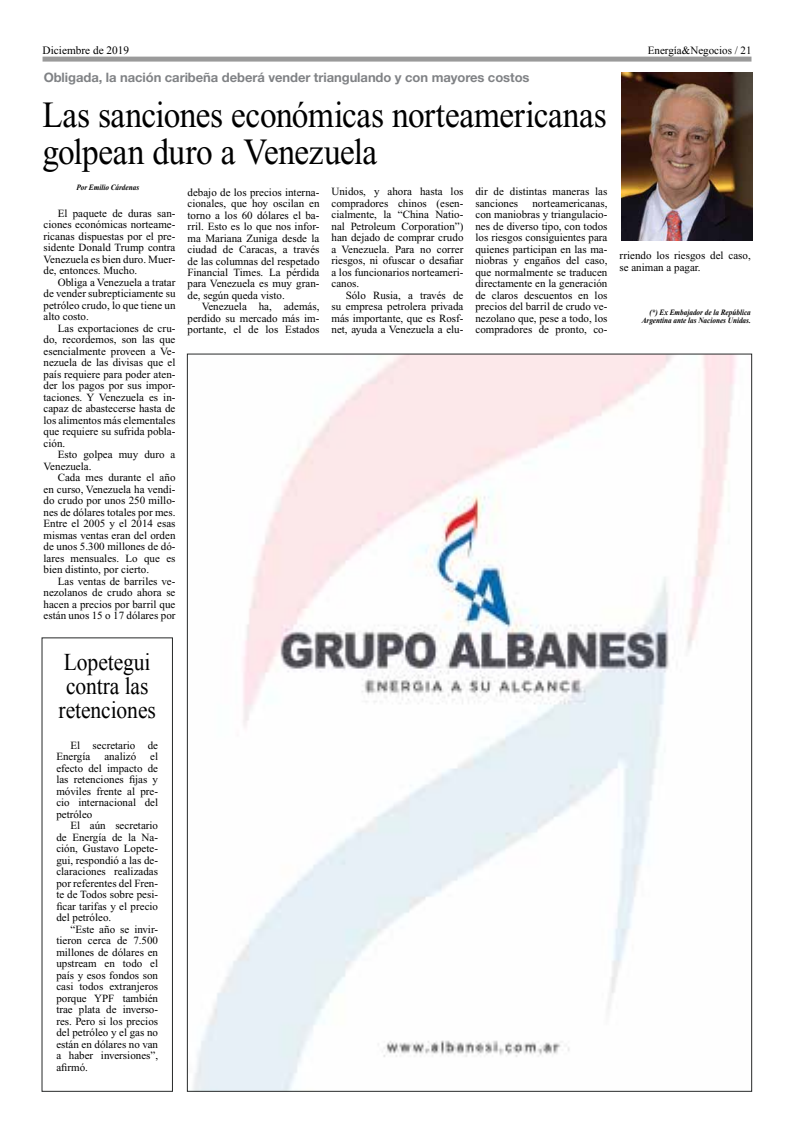
<style>
.page{position:relative;width:794px;height:1134px;background:#fff}
.page>*{position:absolute;margin:0;border:0;box-sizing:border-box;transform-origin:0 0}
.t1{font:37px/37px "Times New Roman";letter-spacing:-.015em;color:#000;scale:.9 1}
.t2{font:24px/24px "Times New Roman";letter-spacing:-.005em;color:#000;text-align:center;scale:.9 1}
.t3{font:700 13px "Helvetica Neue";letter-spacing:-.005em;color:#808285}
.t4{font:11.3px "Times New Roman";color:#000}
.t5{font:11px/11.5px "Times New Roman";color:#000;text-align:justify}
.t6{font:11px "Times New Roman";color:#000}
.t7{font:italic 700 8px/8px "Times New Roman";color:#000;text-align:right;scale:.9 1}
.s1{font-style:inherit}
</style>
<div class="page">
<div style="left:43px;top:57px;width:708px;height:5px;background:#9a9a9a"></div>
<img style="left:622px;top:72px;width:130px;height:168px">
<img style="left:193px;top:356px;width:543px;height:733px">
<div style="left:42px;top:638px;width:131px;height:453px;border:1px solid #272929"></div>
<p class="t4" style="left:43px;top:44px;width:88px">Diciembre <span class="s1">de 2019</span></p>
<p class="t6" style="left:648px;top:43px;width:105px">Energía&amp;Negocios / 21</p>
<p class="t3" style="left:44px;top:69px;width:487px">Obligada, la nación caribeña deberá vender triangulando y con mayores costos</p>
<h1 class="t1" style="left:43px;top:96px;width:628px">Las sanciones económicas norteamericanas golpean duro a Venezuela</h1>
<p class="t7" style="left:76px;top:183px;width:71px">Por Emilio Cárdenas</p>
<p class="t5" style="left:44px;top:207px;width:133px;text-indent:14px">El paquete de duras san&shy;ciones económicas norteame&shy;ricanas dispuestas por el pre&shy;sidente Donald Trump contra Venezuela es bien duro. Muer&shy;de, entonces. Mucho.</p>
<p class="t5" style="left:44px;top:276px;width:133px;text-indent:14px">Obliga a Venezuela a tratar de vender subrepticiamente su petróleo crudo, lo que tiene un alto costo.</p>
<p class="t5" style="left:44px;top:322px;width:133px;text-indent:14px">Las exportaciones de cru&shy;do, recordemos, son las que esencialmente proveen a Ve&shy;nezuela de las divisas que el país requiere para poder aten&shy;der los pagos por sus impor&shy;taciones. Y Venezuela es in&shy;capaz de abastecerse hasta de los alimentos más elementales que requiere su sufrida pobla&shy;ción.</p>
<p class="t5" style="left:44px;top:449px;width:133px;text-indent:14px">Esto golpea muy duro a<br>Venezuela.</p>
<p class="t5" style="left:44px;top:472px;width:133px;text-indent:14px">Cada mes durante el año en curso, Venezuela ha vendi&shy;do crudo por unos 250 millo&shy;nes de dólares totales por mes.<br>Entre el 2005 y el 2014 esas mismas ventas eran del orden de unos 5.300 millones de dó&shy;lares mensuales. Lo que es bien distinto, por cierto.</p>
<p class="t5" style="left:44px;top:575px;width:133px;text-indent:14px">Las ventas de barriles ve&shy;nezolanos de crudo ahora se hacen a precios por barril que están unos 15 o 17 dólares por</p>
<p class="t5" style="left:187px;top:186px;width:133px">debajo de los precios interna&shy;cionales, que hoy oscilan en torno a los 60 dólares el ba&shy;rril. Esto es lo que nos infor&shy;ma Mariana Zuniga desde la ciudad de Caracas, a través de las columnas del respetado Financial Times. La pérdida para Venezuela es muy gran&shy;de, según queda visto.</p>
<p class="t5" style="left:187px;top:301px;width:133px;text-indent:14px">Venezuela ha, además, perdido su mercado más im&shy;portante, el de los Estados</p>
<p class="t5" style="left:331px;top:186px;width:133px">Unidos, y ahora hasta los compradores chinos (esen&shy;cialmente, la “China Natio&shy;nal Petroleum Corporation”) han dejado de comprar crudo a Venezuela. Para no correr riesgos, ni ofuscar o desafiar a los funcionarios norteameri&shy;canos.</p>
<p class="t5" style="left:331px;top:290px;width:133px;text-indent:14px">Sólo Rusia, a través de su empresa petrolera privada más importante, que es Rosf&shy;net, ayuda a Venezuela a elu-</p>
<p class="t5" style="left:475px;top:186px;width:133px">dir de distintas maneras las sanciones</p>
<p class="t5" style="left:475px;top:197px;width:133px;text-indent:57px">norteamericanas, con maniobras y triangulacio&shy;nes de diverso tipo, con todos los riesgos consiguientes para quienes participan en las ma&shy;niobras y engaños del caso, que normalmente se traducen directamente en la generación de claros descuentos en los precios del barril de crudo ve&shy;nezolano que, pese a todo, los compradores de pronto, co-</p>
<p class="t5" style="left:619px;top:250px;width:133px">rriendo los riesgos del caso, se animan a pagar.</p>
<p class="t7" style="left:642px;top:308px;width:123px">(*) Ex Embajador de la República<br>Argentina ante las Naciones Unidas.</p>
<h2 class="t2" style="left:59px;top:649px;width:110px">Lopetegui contra las retenciones</h2>
<p class="t5" style="left:56px;top:739px;width:103px;text-indent:14px">El secretario de<br>Energía</p>
<p class="t5" style="left:56px;top:751px;width:103px;text-indent:94px">el efecto del impacto de las retenciones fijas y móviles frente al pre&shy;cio internacional del petróleo</p>
<p class="t5" style="left:56px;top:820px;width:103px;text-indent:14px">El aún secretario de Energía de la Na&shy;ción, Gustavo Lopete&shy;gui, respondió a las de&shy;claraciones realizadas por referentes del Fren&shy;te de Todos sobre pesi&shy;ficar tarifas y el precio del petróleo.</p>
<p class="t5" style="left:56px;top:923px;width:103px;text-indent:14px">“Este año se invir&shy;tieron cerca de 7.500 millones de dólares en upstream en todo el país y esos fondos son casi todos extranjeros porque YPF también trae plata de inverso&shy;res. Pero si los precios del petróleo y el gas no están en dólares no van a haber inversiones”, afirmó.</p>
<p class="t5" style="left:104px;top:751px;width:33px">analizó</p>
</div>
